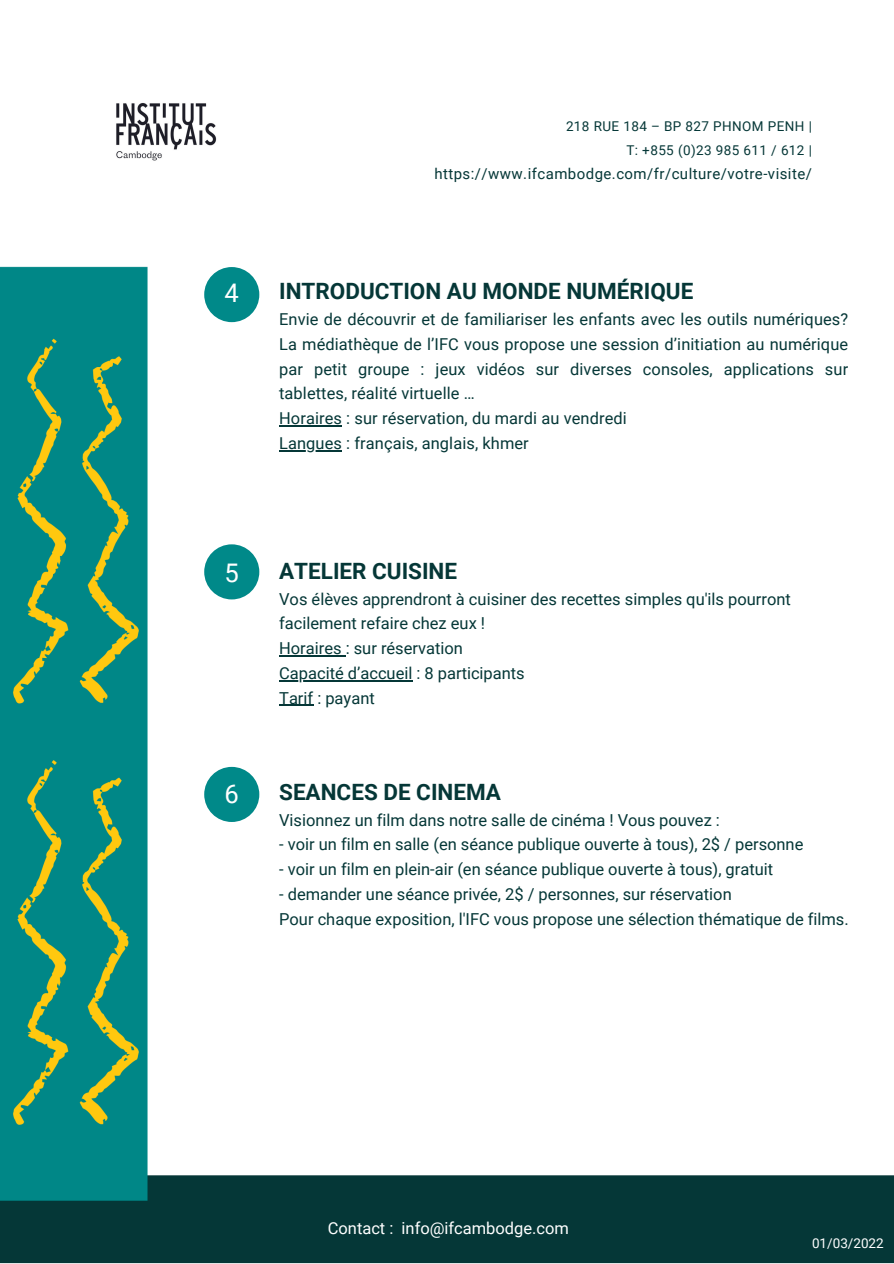
<style>
.page{position:relative;width:894px;height:1264px;background:#fff}
.page>*{position:absolute;margin:0;border:0;box-sizing:border-box;transform-origin:0 0}
.t1{font:25.65px "Roboto";color:#fff}
.t2{font:700 22.5px "Roboto";color:#053737}
.t3{font:16.5px/24.8px "Roboto";color:#053737}
.t4{font:16.5px "Roboto";color:#fff}
.t5{font:16.35px/24.8px "Roboto";letter-spacing:.005em;color:#053737}
.t6{font:15px "Roboto";letter-spacing:.03em;color:#053737}
.t7{font:13.5px/23.5px "Roboto";letter-spacing:.03em;color:#053737;text-align:right}
.t8{font:13.5px "Roboto";color:#fff}
</style>
<div class="page">
<img style="left:0;top:266px;width:893px;height:997px">
<div style="left:180px;top:497px;width:443px;height:626px;background:#fff"></div>
<img style="left:116px;top:103px;width:101px;height:58px">
<div style="left:204px;top:267px;width:55px;height:55px;background:#008989;border-radius:50%"></div>
<div style="left:204px;top:544px;width:55px;height:55px;background:#008989;border-radius:50%"></div>
<div style="left:204px;top:767px;width:55px;height:55px;background:#008989;border-radius:50%"></div>
<hr style="left:279px;top:655px;width:66px;height:1px;background:#053737">
<hr style="left:279px;top:680px;width:133px;height:1px;background:#053737">
<hr style="left:279px;top:704px;width:34px;height:1px;background:#053737">
<hr style="left:279px;top:425px;width:63px;height:1px;background:#053737">
<hr style="left:279px;top:450px;width:63px;height:1px;background:#053737">
<p class="t1" style="left:224px;top:278px;width:16px">4</p>
<h1 class="t7" style="left:566px;top:115px;width:247px">218 RUE 184 – BP 827 PHNOM PENH |<br>T: +855 (0)23 985 611 / 612 |</h1>
<h1 class="t6" style="left:434px;top:165px;width:379px">https://www.ifcambodge.com/fr/culture/votre-visite/</h1>
<p class="t2" style="left:279px;top:278px;width:415px">INTRODUCTION AU MONDE NUMÉRIQUE</p>
<p class="t5" style="left:279px;top:307px;width:570px">Envie de découvrir et de familiariser les enfants avec les outils numériques?<br>La médiathèque de l’IFC vous propose une session d’initiation au numérique par petit groupe : jeux vidéos sur diverses consoles, applications sur tablettes, réalité virtuelle …<br>Horaires : sur réservation, du mardi au vendredi</p>
<p class="t5" style="left:279px;top:431px;width:251px">Langues : français, anglais, khmer</p>
<h1 class="t1" style="left:224px;top:558px;width:16px">5</h1>
<h1 class="t1" style="left:224px;top:779px;width:16px">6</h1>
<p class="t2" style="left:279px;top:557px;width:179px">ATELIER CUISINE</p>
<p class="t3" style="left:279px;top:586px;width:513px">Vos élèves apprendront à cuisiner des recettes simples qu'ils pourront facilement refaire chez eux !<br>Horaires : sur réservation</p>
<h1 class="t3" style="left:279px;top:660px;width:247px">Capacité d’accueil : 8 participants<br>Tarif : payant</h1>
<p class="t2" style="left:279px;top:779px;width:223px">SEANCES DE CINEMA</p>
<p class="t3" style="left:279px;top:807px;width:442px">Visionnez un film dans notre salle de cinéma ! Vous pouvez :</p>
<p class="t3" style="left:279px;top:832px;width:525px">- voir un film en salle (en séance publique ouverte à tous), 2$ / personne</p>
<p class="t3" style="left:279px;top:857px;width:495px">- voir un film en plein-air (en séance publique ouverte à tous), gratuit</p>
<p class="t3" style="left:279px;top:882px;width:571px">- demander une séance privée, 2$ / personnes, sur réservation<br>Pour chaque exposition, l'IFC vous propose une sélection thématique de films.</p>
<h1 class="t4" style="left:328px;top:1218px;width:242px">Contact : info@ifcambodge.com</h1>
<h1 class="t8" style="left:811px;top:1235px;width:73px">01/03/2022</h1>
</div>
